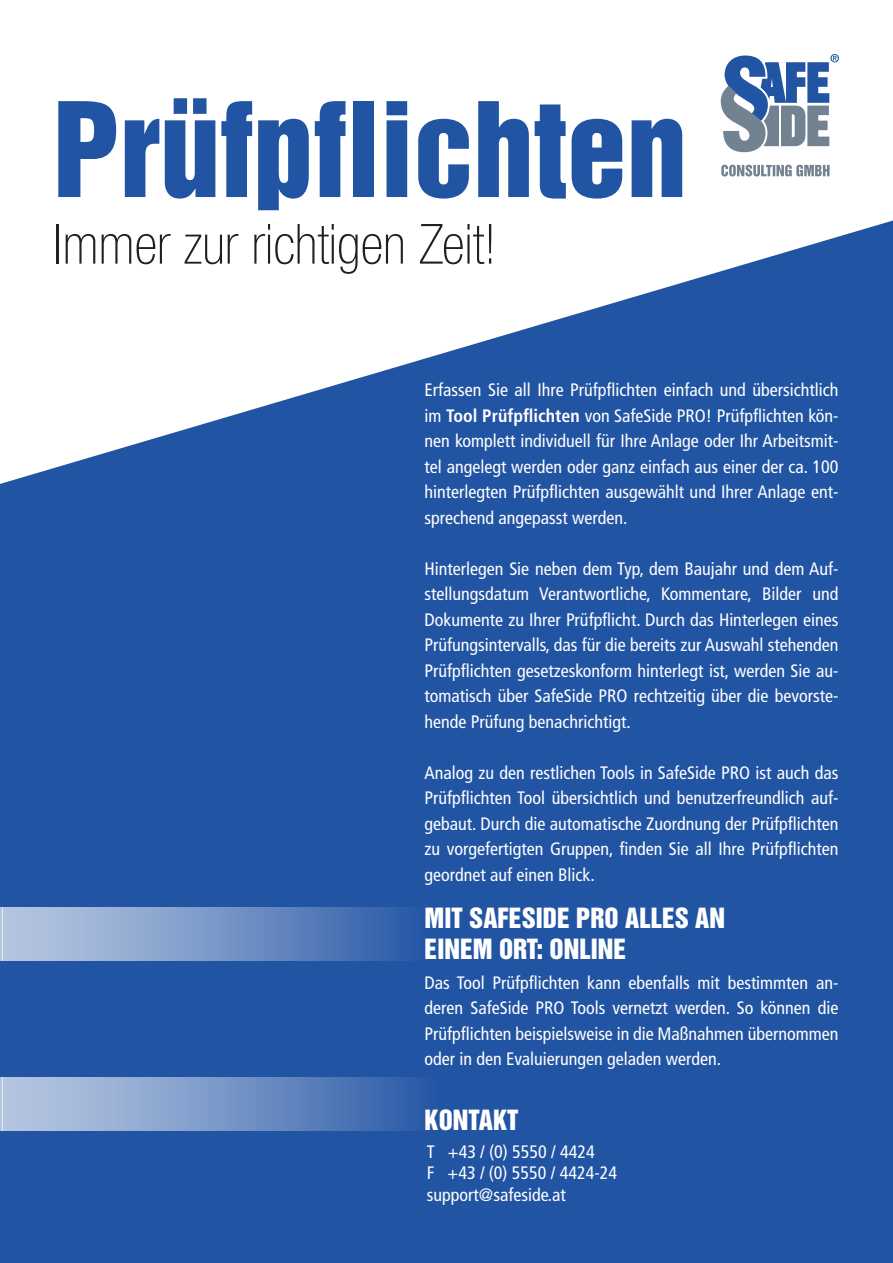
<style>
.page{position:relative;width:893px;height:1263px;background:#fff}
.page>*{position:absolute;margin:0;border:0;box-sizing:border-box;transform-origin:0 0}
.t1{font:120px "Helvetica Inserat";color:#2254a4}
.t2{font:100 condensed 55.5px "Helvetica Neue LTW1 G";color:#231f20}
.t3{font:25.5px/31.5px "Helvetica Inserat";color:#fff}
.t4{font:condensed 18px/25.5px "Frutiger LT Std";color:#fff;text-align:justify}
.s1{font-weight:700}
</style>
<div class="page">
<div style="left:0;top:214px;width:893px;height:1049px;background:#2254a4"></div>
<svg style="left:0;top:164px;width:893px;height:320px;fill:#fff"></svg>
<svg style="left:721px;top:54px;width:118px;height:98px"></svg>
<svg style="left:721px;top:165px;width:108px;height:11px"></svg>
<div style="left:3px;top:907px;width:425px;height:54px;background:linear-gradient(to right,#bfcde4,#2b5ba7)"></div>
<hr style="left:0;top:907px;width:3px;height:54px;background:#fff">
<div style="left:3px;top:1077px;width:437px;height:53px;background:linear-gradient(to right,#bfcde4,#2b5ba7)"></div>
<hr style="left:0;top:1077px;width:3px;height:53px;background:#fff">
<h1 class="t1" style="left:53px;top:78px;width:635px">Prüfpflichten</h1>
<h2 class="t2" style="left:53px;top:213px;width:444px">Immer zur richtigen Zeit!</h2>
<p class="t4" style="left:425px;top:377px;width:415px">Erfassen Sie all Ihre Prüfpflichten einfach und übersichtlich im <span class="s1">Tool Prüfpflichten</span> von SafeSide PRO! Prüfpflichten kön&shy;nen komplett individuell für Ihre Anlage oder Ihr Arbeitsmit&shy;tel angelegt werden oder ganz einfach aus einer der ca. 100 hinterlegten Prüfpflichten ausgewählt und Ihrer Anlage ent&shy;sprechend angepasst werden.</p>
<p class="t4" style="left:425px;top:556px;width:415px">Hinterlegen Sie neben dem Typ, dem Baujahr und dem Auf&shy;stellungsdatum Verantwortliche, Kommentare, Bilder und Dokumente zu Ihrer Prüfpflicht. Durch das Hinterlegen eines Prüfungsintervalls, das für die bereits zur Auswahl stehenden Prüfpflichten gesetzeskonform hinterlegt ist, werden Sie au&shy;tomatisch über SafeSide PRO rechtzeitig über die bevorste&shy;hende Prüfung benachrichtigt.</p>
<p class="t4" style="left:425px;top:760px;width:415px">Analog zu den restlichen Tools in SafeSide PRO ist auch das Prüfpflichten Tool übersichtlich und benutzerfreundlich auf&shy;gebaut. Durch die automatische Zuordnung der Prüfpflichten zu vorgefertigten Gruppen, finden Sie all Ihre Prüfpflichten geordnet auf einen Blick.</p>
<h3 class="t3" style="left:425px;top:903px;width:302px">MIT SAFESIDE PRO ALLES AN<br>EINEM ORT: ONLINE</h3>
<p class="t4" style="left:425px;top:970px;width:415px">Das Tool Prüfpflichten kann ebenfalls mit bestimmten an&shy;deren SafeSide PRO Tools vernetzt werden. So können die Prüfpflichten beispielsweise in die Maßnahmen übernommen oder in den Evaluierungen geladen werden.</p>
<h3 class="t3" style="left:425px;top:1104px;width:95px">KONTAKT</h3>
<p class="t4" style="left:427px;top:1141px;width:192px;line-height:21.6px;text-align:left">T +43 / (0) 5550 / 4424<br>F +43 / (0) 5550 / 4424-24 support@safeside.at</p>
</div>
